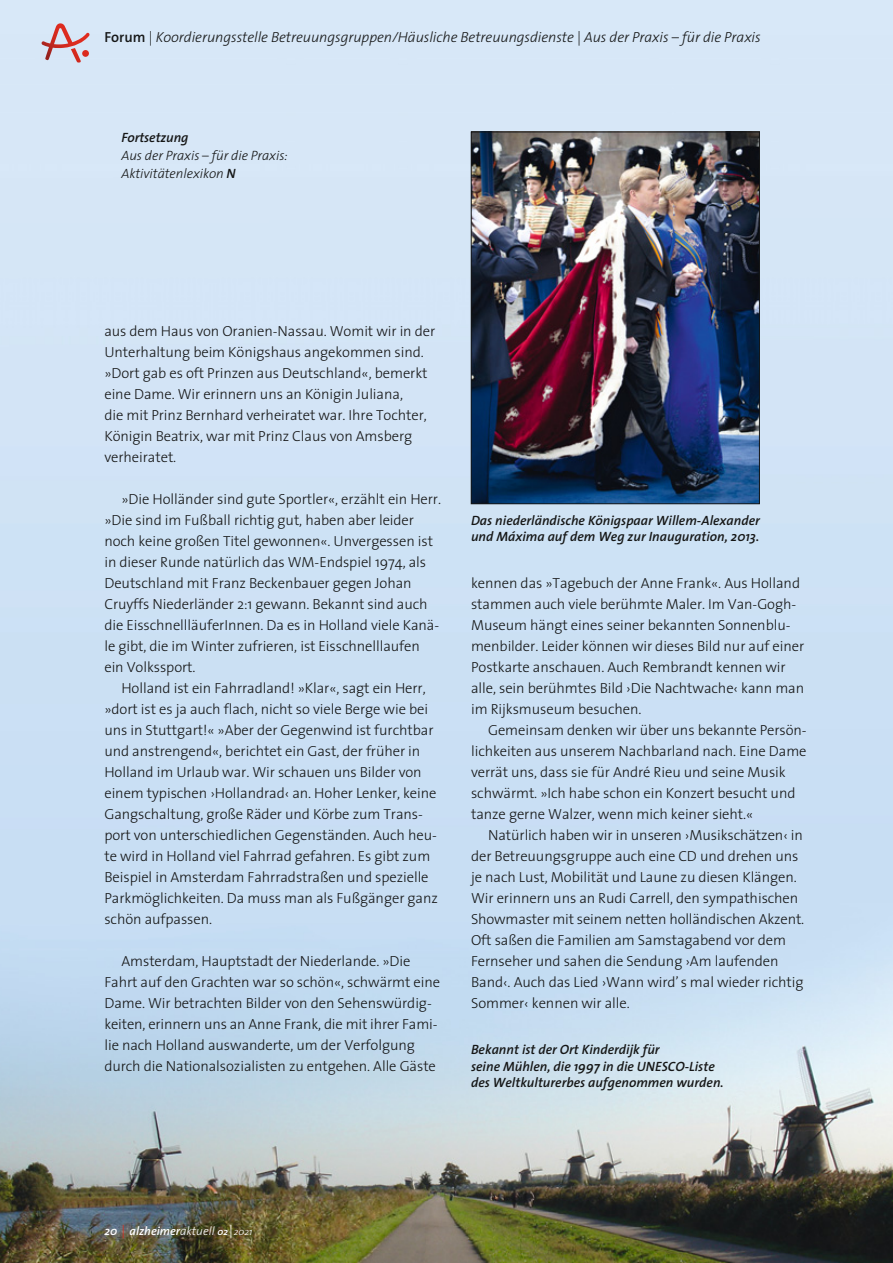
<style>
.page{position:relative;width:893px;height:1263px;background:#fff}
.page>*{position:absolute;margin:0;border:0;box-sizing:border-box;transform-origin:0 0}
.t1{font:300 14.7px/21px "The Sans";letter-spacing:-.005em;color:#151616}
.t2{font:italic 300 14.7px "The Sans";letter-spacing:-.005em;color:#151616}
.t3{font:italic 600 13.5px/16.5px "The Sans";color:#151616}
.t4{font:italic 300 13.5px/18px "The Sans";letter-spacing:-.005em;color:#151616}
.t5{font:italic 600 12px "The Sans";color:#fff}
.s1{font-weight:600;font-style:normal}
.s2{font-style:normal}
.s3{font-weight:600}
.s4{font-weight:300;font-style:normal;font-size:13.5px;color:#df2c1f}
.s5{font-weight:300}
.s6{font-size:9.9px}
.s7{font-weight:300;font-style:normal;font-size:13.5px}
.s8{font-weight:300;font-size:9.9px}
</style>
<div class="page">
<img style="left:1px;top:0;width:892px;height:1263px">
<svg style="left:42px;top:23px;width:47px;height:40px;background:#d4b5be"></svg>
<img style="left:473px;top:134px;width:285px;height:368px">
<div style="left:471px;top:132px;width:289px;height:372px;border:1px solid #151616"></div>
<p class="t2" style="left:104px;top:31px;width:658px"><span class="s1">Forum</span> <span class="s2">|</span> Koordierungsstelle Betreuungsgruppen/Häusliche Betreuungsdienste | Aus der Praxis – für die Praxis</p>
<p class="t3" style="left:121px;top:130px;width:69px">Fortsetzung</p>
<p class="t4" style="left:121px;top:148px;width:168px">Aus der Praxis – für die Praxis:<br>Aktivitätenlexikon <span class="s3">N</span></p>
<p class="t1" style="left:104px;top:322px;width:332px">aus dem Haus von Oranien-Nassau. Womit wir in der Unter haltung beim Königshaus angekommen sind. »Dort gab es oft Prinzen aus Deutschland«, bemerkt eine Dame. Wir erinnern uns an Königin Juliana,<br>die mit Prinz Bernhard verheiratet war. Ihre Tochter, Königin Beatrix, war mit Prinz Claus von Amsberg verheiratet.</p>
<p class="t1" style="left:104px;top:490px;width:338px;text-indent:17px">»Die Holländer sind gute Sportler«, erzählt ein Herr. »Die sind im Fußball richtig gut, haben aber leider noch keine großen Titel gewonnen«. Unvergessen ist in dieser Runde natürlich das WM-Endspiel 1974, als Deutschland mit Franz Beckenbauer gegen Johan Cruyffs Niederländer 2:1 gewann. Bekannt sind auch die EisschnellläuferInnen. Da es in Holland viele Kanä - le gibt, die im Winter zufrieren, ist Eisschnelllaufen ein Volkssport.</p>
<p class="t1" style="left:104px;top:679px;width:335px;text-indent:17px">Holland ist ein Fahrradland! »Klar«, sagt ein Herr, »dort ist es ja auch flach, nicht so viele Berge wie bei uns in Stuttgart!« »Aber der Gegenwind ist furchtbar und anstrengend«, berichtet ein Gast, der früher in Holland im Urlaub war. Wir schauen uns Bilder von einem typischen ›Hollandrad‹ an. Hoher Lenker, keine Gangschaltung, große Räder und Körbe zum Trans - port von unterschiedlichen Gegenständen. Auch heu - te wird in Holland viel Fahrrad gefahren. Es gibt zum Beispiel in Amsterdam Fahrradstraßen und spezielle Parkmöglichkeiten. Da muss man als Fußgänger ganz schön aufpassen.</p>
<p class="t1" style="left:104px;top:952px;width:337px;text-indent:17px">Amsterdam, Hauptstadt der Niederlande. »Die Fahrt auf den Grachten war so schön«, schwärmt eine Dame. Wir betrachten Bilder von den Sehenswürdig - keiten, erinnern uns an Anne Frank, die mit ihrer Fami - lie nach Holland auswanderte, um der Verfolgung durch die Nationalsozialisten zu entgehen. Alle Gäste</p>
<p class="t3" style="left:471px;top:513px;width:290px">Das niederländische Königspaar Willem-Alexander und Máxima auf dem Weg zur Inauguration, 2013.</p>
<p class="t1" style="left:471px;top:574px;width:335px">kennen das »Tagebuch der Anne Frank«. Aus Holland stammen auch viele berühmte Maler. Im Van-Gogh-Museum hängt eines seiner bekannten Sonnenblu - men bilder. Leider können wir dieses Bild nur auf einer Postkarte anschauen. Auch Rembrandt kennen wir alle, sein berühmtes Bild ›Die Nachtwache‹ kann man im Rijksmuseum besuchen.</p>
<p class="t1" style="left:471px;top:721px;width:337px;text-indent:17px">Gemeinsam denken wir über uns bekannte Persön - lichkeiten aus unserem Nachbarland nach. Eine Dame verrät uns, dass sie für André Rieu und seine Musik schwärmt. »Ich habe schon ein Konzert besucht und tanze gerne Walzer, wenn mich keiner sieht.«</p>
<p class="t1" style="left:471px;top:826px;width:335px;text-indent:17px">Natürlich haben wir in unseren ›Musikschätzen‹ in der Betreuungsgruppe auch eine CD und drehen uns je nach Lust, Mobilität und Laune zu diesen Klängen.<br>Wir erinnern uns an Rudi Carrell, den sympathischen Showmaster mit seinem netten holländischen Ak zent.<br>Oft saßen die Familien am Samstagabend vor dem Fernseher und sahen die Sendung ›Am laufenden Band‹. Auch das Lied ›Wann wird’ s mal wieder richtig Sommer‹ kennen wir alle.</p>
<p class="t3" style="left:471px;top:1043px;width:254px">Bekannt ist der Ort Kinderdijk für<br>seine Mühlen, die 1997 in die UNESCO-Liste des Weltkulturerbes aufgenommen wurden.</p>
<p class="t5" style="left:104px;top:1226px;width:150px">20 <span class="s4">|</span> alzheimer<span class="s5">aktuell</span> <span class="s6">02</span> <span class="s7">|</span><span class="s8">2021</span></p>
</div>
